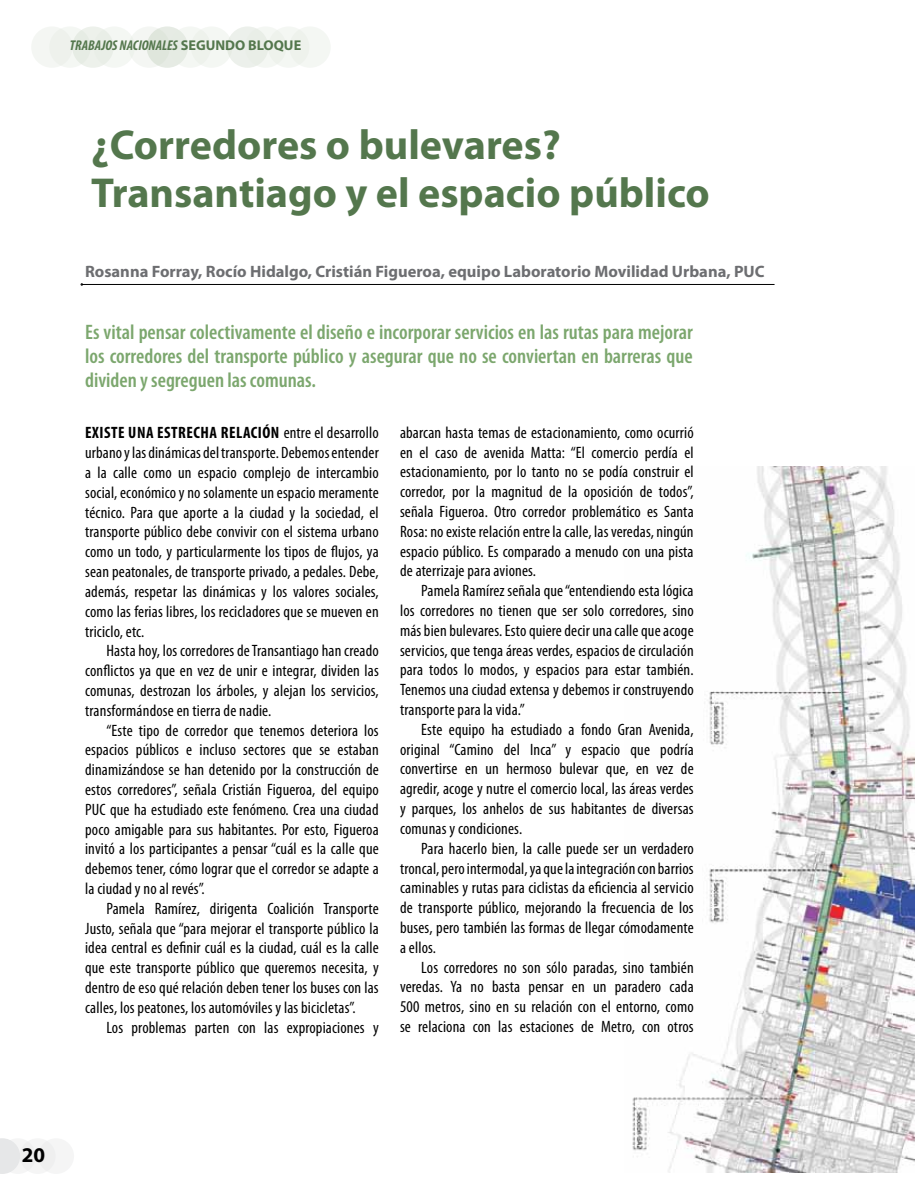
<style>
.page{position:relative;width:915px;height:1191px;background:#fff}
.page>*{position:absolute;margin:0;border:0;box-sizing:border-box;transform-origin:0 0}
.t1{font:700 42px/48px "Myriad Pro";color:#54774d}
.t2{font:600 condensed 21px/24px "Myriad Pro";color:#7ca76e;text-align:justify}
.t3{font:700 21px "Myriad Pro";color:#000}
.t4{font:condensed 16.5px/19.8px "Myriad Pro";letter-spacing:.01em;color:#000;text-align:justify}
.t5{font:700 16.5px "Myriad Pro";color:#6d6e71}
.t6{font:italic 700 condensed 14.25px "Myriad Pro";color:#54774d}
.s1{font-style:normal;font-stretch:normal}
.s2{font-weight:700}
</style>
<div class="page">
<svg style="left:0;top:1138px;width:10px;height:36px"></svg>
<div style="left:0;top:1138px;width:36px;height:36px;background:linear-gradient(to bottom,#eaebeb,#ececed);border-radius:50%"></div>
<div style="left:20px;top:1138px;width:36px;height:36px;background:#eff0f0;border-radius:50%"></div>
<div style="left:38px;top:1138px;width:36px;height:36px;background:#f5f5f5;border-radius:50%"></div>
<img style="left:632px;top:466px;width:282px;height:706px">
<hr style="left:82px;top:284px;width:692px;height:1px;background:#000">
<div style="left:31px;top:26px;width:42px;height:42px;background:#f4f6f3;border-radius:50%"></div>
<div style="left:49px;top:26px;width:42px;height:42px;background:#eef1ec;border-radius:50%"></div>
<div style="left:72px;top:26px;width:42px;height:42px;background:#e9eee7;border-radius:50%"></div>
<div style="left:94px;top:26px;width:41px;height:42px;background:#f4f7f3;border-radius:50%"></div>
<div style="left:128px;top:26px;width:42px;height:42px;background:#f4f6f3;border-radius:50%"></div>
<div style="left:146px;top:26px;width:42px;height:42px;background:#dfe6dc;border-radius:50%"></div>
<div style="left:169px;top:26px;width:42px;height:42px;background:linear-gradient(to bottom,#ebf0ea,#edf1eb);border-radius:50%"></div>
<div style="left:191px;top:26px;width:41px;height:42px;background:#f4f7f3;border-radius:50%"></div>
<div style="left:227px;top:26px;width:41px;height:42px;background:#ecf0eb;border-radius:50%"></div>
<div style="left:245px;top:26px;width:41px;height:42px;background:#e5ebe3;border-radius:50%"></div>
<div style="left:268px;top:26px;width:41px;height:42px;background:#eef2ed;border-radius:50%"></div>
<div style="left:289px;top:26px;width:41px;height:42px;background:#f4f7f3;border-radius:50%"></div>
<p class="t6" style="left:70px;top:36px;width:233px">TRABAJOS NACIONALES <span class="s1">SEGUNDO BLOQUE</span></p>
<h1 class="t1" style="left:91px;top:120px;width:620px">¿Corredores o bulevares?<br>Transantiago y el espacio público</h1>
<p class="t5" style="left:85px;top:261px;width:680px">Rosanna Forray, Rocío Hidalgo, Cristián Figueroa, equipo Laboratorio Movilidad Urbana, PUC</p>
<p class="t2" style="left:85px;top:320px;width:609px">Es vital pensar colectivamente el diseño e incorporar servicios en las rutas para mejorar los corredores del transporte público y asegurar que no se conviertan en barreras que dividen y segreguen las comunas.</p>
<p class="t4" style="left:85px;top:423px;width:295px"><span class="s2">EXISTE UNA ESTRECHA RELACIÓN</span> entre el desarrollo urbano y las dinámicas del transporte. Debemos entender a la calle como un espacio complejo de intercambio social, económico y no solamente un espacio meramente técnico. Para que aporte a la ciudad y la sociedad, el transporte público debe convivir con el sistema urbano como un todo, y particularmente los tipos de flujos, ya sean peatonales, de transporte privado, a pedales. Debe, además, respetar las dinámicas y los valores sociales, como las ferias libres, los recicladores que se mueven en triciclo, etc.</p>
<p class="t4" style="left:85px;top:641px;width:295px;text-indent:21px">Hasta hoy, los corredores de Transantiago han creado conflictos ya que en vez de unir e integrar, dividen las comunas, destrozan los árboles, y alejan los servicios, transformándose en tierra de nadie.</p>
<p class="t4" style="left:85px;top:720px;width:295px;text-indent:21px">“Este tipo de corredor que tenemos deteriora los espacios públicos e incluso sectores que se estaban dinamizándose se han detenido por la construcción de estos corredores”, señala Cristián Figueroa, del equipo PUC que ha estudiado este fenómeno. Crea una ciudad poco amigable para sus habitantes. Por esto, Figueroa invitó a los participantes a pensar “cuál es la calle que debemos tener, cómo lograr que el corredor se adapte a la ciudad y no al revés”.</p>
<p class="t4" style="left:85px;top:898px;width:295px;text-indent:21px">Pamela Ramírez, dirigenta Coalición Transporte Justo, señala que “para mejorar el transporte público la idea central es definir cuál es la ciudad, cuál es la calle que este transporte público que queremos necesita, y dentro de eso qué relación deben tener los buses con las calles, los peatones, los automóviles y las bicicletas”.</p>
<p class="t4" style="left:106px;top:1017px;width:274px">Los problemas parten con las expropiaciones y</p>
<p class="t4" style="left:400px;top:422px;width:295px">abarcan hasta temas de estacionamiento, como ocurrió en el caso de avenida Matta: “El comercio perdía el estacionamiento, por lo tanto no se podía construir el corredor, por la magnitud de la oposición de todos”, señala Figueroa. Otro corredor problemático es Santa Rosa: no existe relación entre la calle, las veredas, ningún espacio público. Es comparado a menudo con una pista de aterrizaje para aviones.</p>
<p class="t4" style="left:400px;top:580px;width:295px;text-indent:21px">Pamela Ramírez señala que “entendiendo esta lógica los corredores no tienen que ser solo corredores, sino más bien bulevares. Esto quiere decir una calle que acoge servicios, que tenga áreas verdes, espacios de circulación para todos lo modos, y espacios para estar también.<br>Tenemos una ciudad extensa y debemos ir construyendo transporte para la vida.”</p>
<p class="t4" style="left:400px;top:719px;width:295px;text-indent:21px">Este equipo ha estudiado a fondo Gran Avenida, original “Camino del Inca” y espacio que podría convertirse en un hermoso bulevar que, en vez de agredir, acoge y nutre el comercio local, las áreas verdes y parques, los anhelos de sus habitantes de diversas comunas y condiciones.</p>
<p class="t4" style="left:400px;top:838px;width:295px;text-indent:21px">Para hacerlo bien, la calle puede ser un verdadero troncal, pero intermodal, ya que la integración con barrios caminables y rutas para ciclistas da eficiencia al servicio de transporte público, mejorando la frecuencia de los buses, pero también las formas de llegar cómodamente a ellos.</p>
<p class="t4" style="left:400px;top:957px;width:295px;text-indent:21px">Los corredores no son sólo paradas, sino también veredas. Ya no basta pensar en un paradero cada 500 metros, sino en su relación con el entorno, como se relaciona con las estaciones de Metro, con otros</p>
<p class="t3" style="left:22px;top:1141px;width:25px">20</p>
</div>
